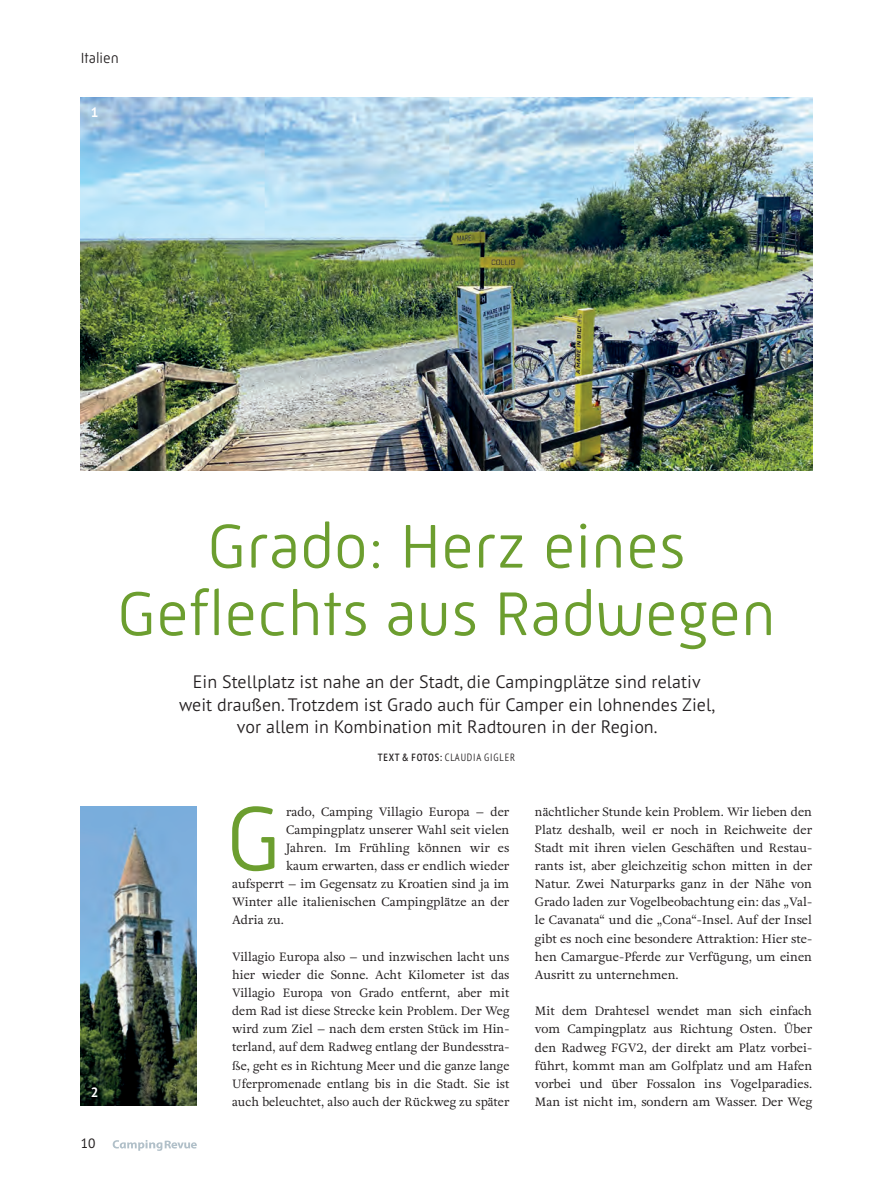
<style>
.page{position:relative;width:893px;height:1191px;background:#fff}
.page>*{position:absolute;margin:0;border:0;box-sizing:border-box;transform-origin:0 0}
.t1{font:300 92.55px "Mic 32 New Rounded";color:#6c9e2f}
.t2{font:300 63px/67.5px "Mic 32 New Rounded";color:#6c9e2f;text-align:center}
.t3{font:300 18px/22.5px "PT Sans Pro";color:#231f20;text-align:center}
.t4{font:300 15px "Mic 32 New Rounded";color:#231f20}
.t5{font:13.5px "PT Sans Pro";color:#231f20}
.t6{font:700 13.5px "PT Sans Pro";color:#fff}
.t7{font:12px/18.1px "Adriane Text";color:#231f20;text-align:justify}
.t8{font:300 condensed 10.5px "PT Sans Pro";letter-spacing:.08em;color:#231f20}
.s1{font-weight:600}
</style>
<div class="page">
<img style="left:81px;top:98px;width:731px;height:372px">
<svg style="left:113px;top:1140px;width:84px;height:10px"></svg>
<img style="left:81px;top:806px;width:116px;height:299px">
<svg style="left:80px;top:97px;width:30px;height:33px"></svg>
<p class="t4" style="left:81px;top:49px;width:40px">Italien</p>
<p class="t6" style="left:91px;top:103px;width:9px">1</p>
<p class="t6" style="left:91px;top:1083px;width:9px">2</p>
<p class="t5" style="left:81px;top:1135px;width:16px">10</p>
<h2 class="t2" style="left:117px;top:512px;width:660px">Grado: Herz eines<br>Geflechts aus Radwegen</h2>
<h3 class="t3" style="left:179px;top:670px;width:538px">Ein Stellplatz ist nahe an der Stadt, die Campingplätze sind relativ weit draußen. Trotzdem ist Grado auch für Camper ein lohnendes Ziel, vor allem in Kombination mit Radtouren in der Region.</h3>
<p class="t8" style="left:378px;top:750px;width:139px"><span class="s1">TEXT &amp; FOTOS:</span> CLAUDIA GIGLER</p>
<h1 class="t1" style="left:226px;top:785px;width:57px">G</h1>
<p class="t7" style="left:286px;top:802px;width:225px">rado, Camping Villagio Europa – der</p>
<p class="t7" style="left:286px;top:820px;width:225px">Campingplatz unserer Wahl seit vielen</p>
<p class="t7" style="left:286px;top:838px;width:225px">Jahren. Im Frühling können wir es</p>
<p class="t7" style="left:286px;top:856px;width:225px">kaum erwarten, dass er endlich wieder</p>
<p class="t7" style="left:232px;top:874px;width:279px">aufsperrt – im Gegensatz zu Kroatien sind ja im</p>
<p class="t7" style="left:232px;top:893px;width:279px">Winter alle italienischen Campingplätze an der</p>
<p class="t7" style="left:232px;top:911px;width:53px">Adria zu.</p>
<p class="t7" style="left:232px;top:947px;width:279px">Villagio Europa also – und inzwischen lacht uns hier wieder die Sonne. Acht Kilometer ist das Villagio Europa von Grado entfernt, aber mit dem Rad ist diese Strecke kein Problem. Der Weg wird zum Ziel – nach dem ersten Stück im Hin&shy;terland, auf dem Radweg entlang der Bundesstra&shy;ße, geht es in Richtung Meer und die ganze lange Uferpromenade entlang bis in die Stadt. Sie ist auch beleuchtet, also auch der Rückweg zu später</p>
<p class="t7" style="left:535px;top:802px;width:279px">nächtlicher Stunde kein Problem. Wir lieben den Platz deshalb, weil er noch in Reichweite der Stadt mit ihren vielen Geschäften und Restau&shy;rants ist, aber gleichzeitig schon mitten in der Natur. Zwei Naturparks ganz in der Nähe von Grado laden zur Vogelbeobachtung ein: das „Val&shy;le Cavanata“ und die „Cona“-Insel. Auf der Insel gibt es noch eine besondere Attraktion: Hier ste&shy;hen Camargue-Pferde zur Verfügung, um einen Ausritt zu unternehmen.</p>
<p class="t7" style="left:535px;top:1001px;width:279px">Mit dem Drahtesel wendet man sich einfach vom Campingplatz aus Richtung Osten. Über den Radweg FGV2, der direkt am Platz vorbei&shy;führt, kommt man am Golfplatz und am Hafen vorbei und über Fossalon ins Vogelparadies.<br>Man ist nicht im, sondern am Wasser. Der Weg</p>
</div>
